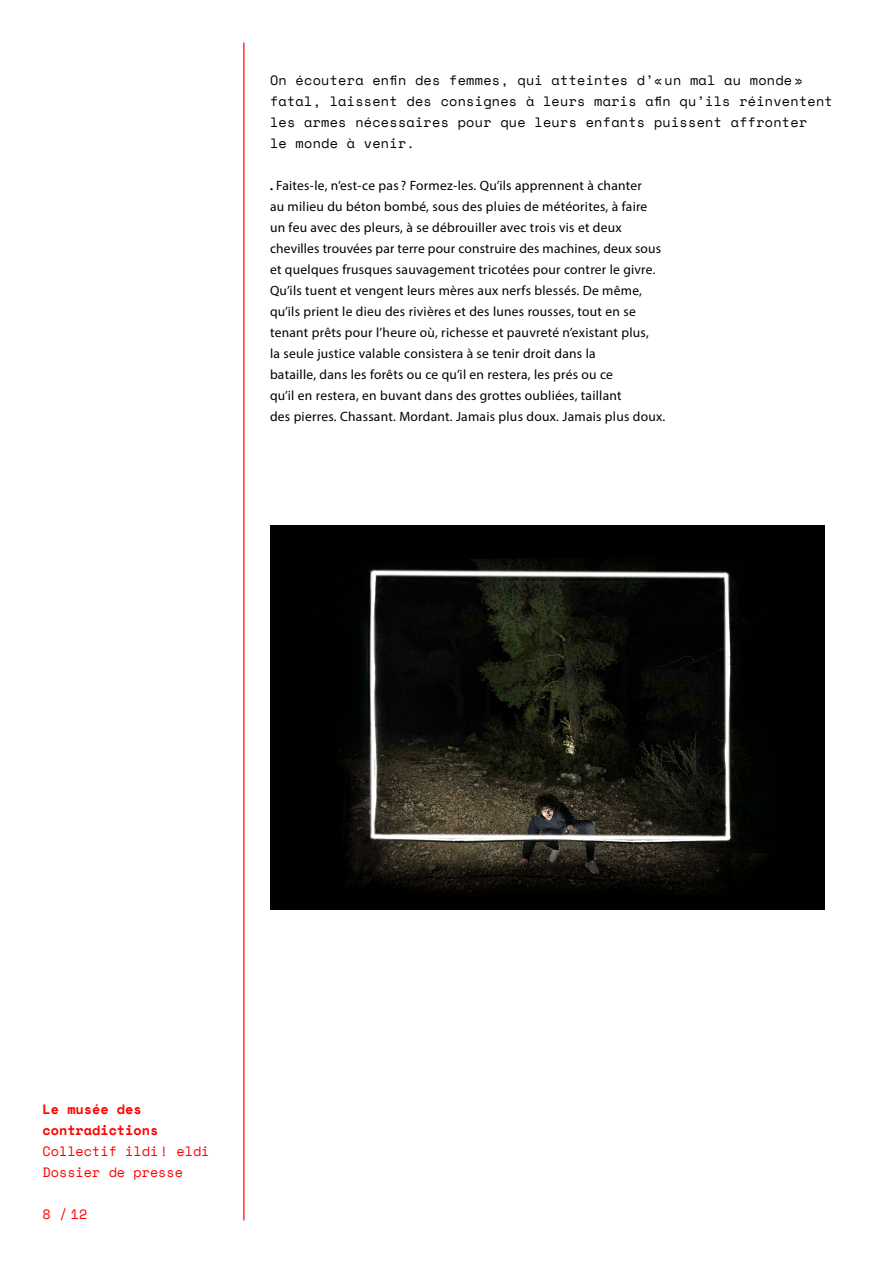
<style>
.page{position:relative;width:893px;height:1263px;background:#fff}
.page>*{position:absolute;margin:0;border:0;box-sizing:border-box;transform-origin:0 0}
.t1{font:13.5px/21px "Myriad Pro";letter-spacing:.02em;color:#000}
.t2{font:13.5px/21px "Space Mono";letter-spacing:.02em;color:#000}
.t3{font:13.5px/21px "Space Mono";color:#f00}
.t4{font:700 13.5px/21px "Space Mono";color:#f00}
</style>
<div class="page">
<hr style="left:243px;top:43px;width:1px;height:1177px;background:#f00">
<img style="left:270px;top:526px;width:555px;height:383px">
<p class="t2" style="left:270px;top:69px;width:564px">On écoutera enfin des femmes, qui atteintes d’« un mal au monde » fatal, laissent des consignes à leurs maris afin qu’ils réinventent les armes nécessaires pour que leurs enfants puissent affronter<br>le monde à venir.</p>
<p class="t1" style="left:270px;top:174px;width:397px">. Faites-le, n’est-ce pas ? Formez-les. Qu’ils apprennent à chanter<br>au milieu du béton bombé, sous des pluies de météorites, à faire un feu avec des pleurs, à se débrouiller avec trois vis et deux chevilles trouvées par terre pour construire des machines, deux sous et quelques frusques sauvagement tricotées pour contrer le givre.<br>Qu’ils tuent et vengent leurs mères aux nerfs blessés. De même, qu’ils prient le dieu des rivières et des lunes rousses, tout en se tenant prêts pour l’heure où, richesse et pauvreté n’existant plus,<br>la seule justice valable consistera à se tenir droit dans la<br>bataille, dans les forêts ou ce qu’il en restera, les prés ou ce<br>qu’il en restera, en buvant dans des grottes oubliées, taillant<br>des pierres. Chassant. Mordant. Jamais plus doux. Jamais plus doux.</p>
<p class="t4" style="left:43px;top:1098px;width:117px">Le musée des contradictions</p>
<p class="t3" style="left:43px;top:1140px;width:168px">Collectif ildi! eldi<br>Dossier de presse</p>
<p class="t3" style="left:43px;top:1203px;width:46px">8 / 12</p>
</div>
